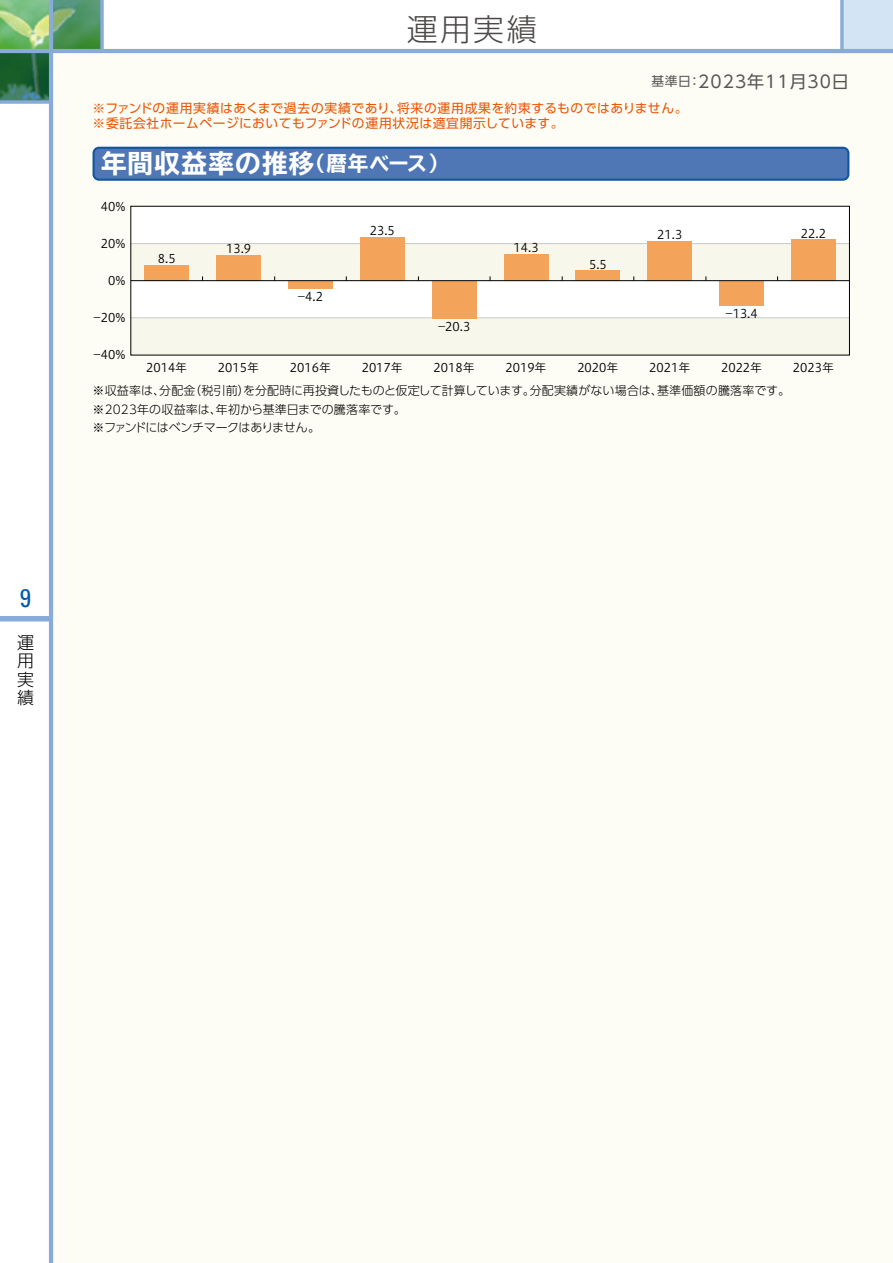
<style>
.page{position:relative;width:893px;height:1263px;background:#fff}
.page>*{position:absolute;margin:0;border:0;box-sizing:border-box;transform-origin:0 0}
.t1{font:300 30.75px "UD Shin Go Pro";color:#4c4948}
.t2{font:700 expanded 25.5px "TBUD Go Std";letter-spacing:.05em;color:#fff}
.t3{font:condensed 25.5px "Univers";color:#005bac}
.t4{font:16.95px "UD Shin Go Pro";letter-spacing:.06em;color:#595757}
.t5{font:300 16.95px/18.6px "UD Shin Go Pro";color:#000;text-align:justify}
.t6{font:12.75px/14.9px "UD Shin Go Pro";letter-spacing:.045em;color:#ea5504}
.t7{font:300 12px/18.5px "UD Shin Go Pro";letter-spacing:-.005em;color:#000}
.t8{font:12px "Hiragino UD Sans Std W3";color:#000}
.s1{font-size:12.75px}
.s2{font-size:20.4px}
</style>
<div class="page">
<img style="left:0;top:0;width:49px;height:49px">
<svg style="left:0;top:53px;width:49px;height:47px;background:#22653e"></svg>
<svg style="left:53px;top:0;width:47px;height:49px;background:#53955f"></svg>
<div style="left:842px;top:0;width:51px;height:51px;background:#d3e4f5"></div>
<svg style="left:840px;top:0;width:4px;height:49px"></svg>
<div style="left:51px;top:51px;width:842px;height:1212px;background:#fdfcf5"></div>
<div style="left:0;top:616px;width:51px;height:5px;background:#88abda"></div>
<hr style="left:49px;top:0;width:4px;height:1263px;background:#88abda">
<hr style="left:0;top:49px;width:893px;height:4px;background:#88abda">
<svg style="left:0;top:100px;width:49px;height:4px"></svg>
<svg style="left:100px;top:0;width:4px;height:49px"></svg>
<div style="left:131px;top:318px;width:718px;height:37px;background:#f8f7eb"></div>
<div style="left:131px;top:206px;width:718px;height:38px;background:#fff"></div>
<div style="left:131px;top:244px;width:718px;height:37px;background:#f8f7eb"></div>
<div style="left:131px;top:281px;width:718px;height:37px;background:#fff"></div>
<hr style="left:131px;top:243px;width:718px;height:1px;background:#c9caca">
<hr style="left:131px;top:317px;width:718px;height:1px;background:#c9caca">
<div style="left:791px;top:239px;width:45px;height:42px;background:#f4a45a"></div>
<div style="left:719px;top:281px;width:45px;height:25px;background:#f4a45a"></div>
<div style="left:648px;top:241px;width:44px;height:40px;background:#f4a45a"></div>
<div style="left:576px;top:270px;width:44px;height:11px;background:#f4a45a"></div>
<div style="left:504px;top:254px;width:44px;height:27px;background:#f4a45a"></div>
<div style="left:432px;top:281px;width:44px;height:37px;background:#f4a45a"></div>
<div style="left:360px;top:237px;width:44px;height:44px;background:#f4a45a"></div>
<div style="left:288px;top:281px;width:44px;height:8px;background:#f4a45a"></div>
<div style="left:217px;top:255px;width:44px;height:26px;background:#f4a45a"></div>
<div style="left:145px;top:265px;width:44px;height:16px;background:#f4a45a"></div>
<hr style="left:131px;top:280px;width:718px;height:1px;background:#000">
<svg style="left:93px;top:147px;width:756px;height:34px;background:#4974b2"></svg>
<h1 class="t1" style="left:407px;top:4px;width:132px">運用実績</h1>
<h3 class="t4" style="left:651px;top:68px;width:199px"><span class="s1">基準日：</span>2023年11月30日</h3>
<p class="t6" style="left:93px;top:101px;width:597px">※ファンドの運用実績はあくまで過去の実績であり、将来の運用成果を約束するものではありません。※委託会社ホームページにおいてもファンドの運用状況は適宜開示しています。</p>
<h2 class="t2" style="left:101px;top:149px;width:349px">年間収益率の推移<span class="s2">（暦年ベース）</span></h2>
<p class="t8" style="left:101px;top:197px;width:26px">40%</p>
<p class="t8" style="left:101px;top:234px;width:26px">20%</p>
<p class="t8" style="left:108px;top:271px;width:19px">0%</p>
<p class="t8" style="left:93px;top:309px;width:34px">-20%</p>
<p class="t8" style="left:93px;top:346px;width:34px">-40%</p>
<p class="t8" style="left:158px;top:250px;width:19px">8.5</p>
<p class="t8" style="left:226px;top:239px;width:27px">13.9</p>
<p class="t8" style="left:298px;top:287px;width:27px">-4.2</p>
<p class="t8" style="left:370px;top:222px;width:27px">23.5</p>
<p class="t8" style="left:438px;top:317px;width:34px">-20.3</p>
<p class="t8" style="left:514px;top:239px;width:27px">14.3</p>
<p class="t8" style="left:589px;top:255px;width:19px">5.5</p>
<p class="t8" style="left:657px;top:226px;width:27px">21.3</p>
<p class="t8" style="left:725px;top:305px;width:34px">-13.4</p>
<p class="t8" style="left:801px;top:224px;width:27px">22.2</p>
<p class="t8" style="left:146px;top:358px;width:43px">2014年</p>
<p class="t8" style="left:218px;top:358px;width:43px">2015年</p>
<p class="t8" style="left:290px;top:358px;width:43px">2016年</p>
<p class="t8" style="left:362px;top:358px;width:43px">2017年</p>
<p class="t8" style="left:434px;top:358px;width:43px">2018年</p>
<p class="t8" style="left:505px;top:358px;width:43px">2019年</p>
<p class="t8" style="left:577px;top:358px;width:43px">2020年</p>
<p class="t8" style="left:649px;top:358px;width:43px">2021年</p>
<p class="t8" style="left:721px;top:358px;width:43px">2022年</p>
<p class="t8" style="left:793px;top:358px;width:43px">2023年</p>
<p class="t7" style="left:93px;top:381px;width:699px">※収益率は、分配金（税引前）を分配時に再投資したものと仮定して計算しています。分配実績がない場合は、基準価額の騰落率です。※2023年の収益率は、年初から基準日までの騰落率です。<br>※ファンドにはベンチマークはありません。</p>
<h2 class="t3" style="left:20px;top:582px;width:13px">9</h2>
<h3 class="t5" style="left:17px;top:632px;width:18px">運用実績</h3>
</div>
